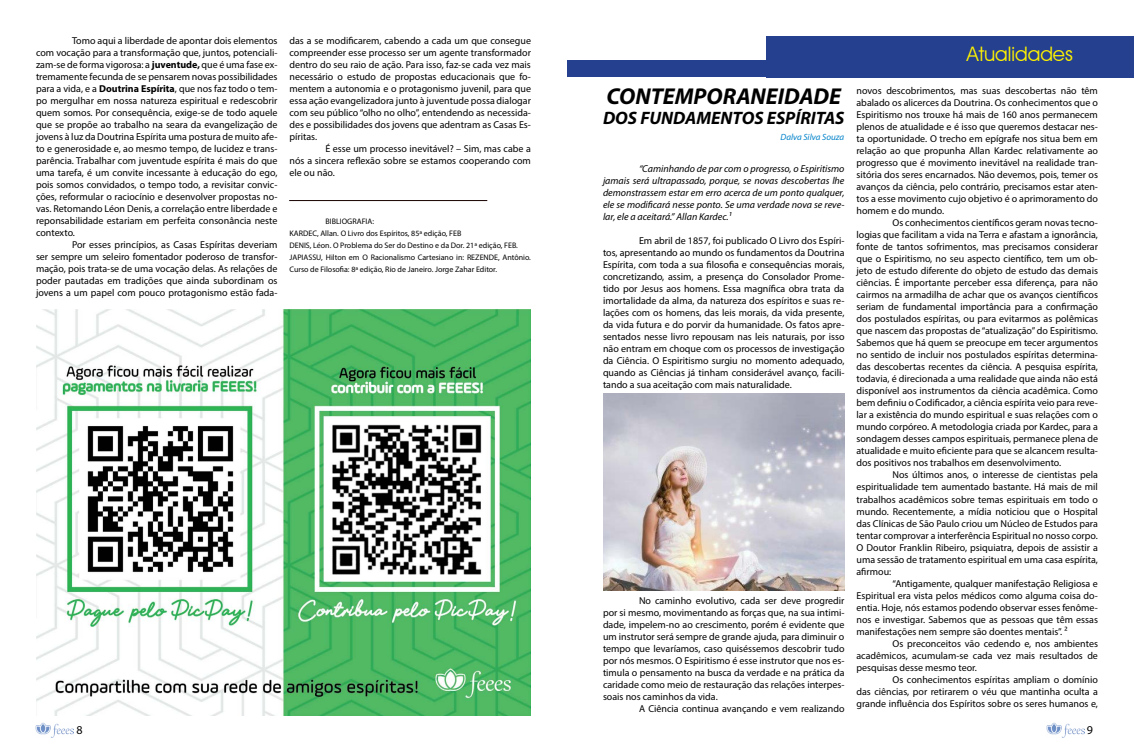
<style>
.page{position:relative;width:1134px;height:752px;background:#fff}
.page>*{position:absolute;margin:0;border:0;box-sizing:border-box;transform-origin:0 0}
.t1{font:italic 700 23px "Myriad Pro";color:#000}
.t2{font:20px "Avant Garde IT Cby BT";color:#fff200}
.t3{font:italic 700 18px "Myriad Pro";color:#000}
.t4{font:12px "Myriad Pro";color:#000}
.t5{font:10px/12px "Myriad Pro";color:#000;text-align:justify}
.t6{font:italic 10px/12px "Myriad Pro";color:#000;text-align:justify}
.t7{font:italic 9px "Myriad Pro";color:#0082c9}
.t8{font:8px/12px "Myriad Pro";color:#000}
.s1{font-weight:700}
</style>
<div class="page">
<img style="left:36px;top:722px;width:38px;height:15px">
<img style="left:1046px;top:722px;width:38px;height:15px">
<div style="left:767px;top:36px;width:367px;height:41px;background:#24408f"></div>
<div style="left:567px;top:61px;width:218px;height:16px;background:#24408f"></div>
<img style="left:36px;top:309px;width:495px;height:406px">
<hr style="left:289px;top:200px;width:198px;height:1px;background:#180000">
<img style="left:603px;top:393px;width:242px;height:197px">
<p class="t5" style="left:36px;top:34px;width:243px;text-indent:36px">Tomo aqui a liberdade de apontar dois elementos com vocação para a transformação que, juntos, potenciali&shy;zam-se de forma vigorosa: a <span class="s1">juventude,</span> que é uma fase ex&shy;tremamente fecunda de se pensarem novas possibilidades para a vida, e a <span class="s1">Doutrina Espírita</span>, que nos faz todo o tem&shy;po mergulhar em nossa natureza espiritual e redescobrir quem somos. Por consequência, exige-se de todo aquele que se propõe ao trabalho na seara da evangelização de jovens à luz da Doutrina Espírita uma postura de muito afe&shy;to e generosidade e, ao mesmo tempo, de lucidez e trans&shy;parência. Trabalhar com juventude espírita é mais do que uma tarefa, é um convite incessante à educação do ego, pois somos convidados, o tempo todo, a revisitar convic&shy;ções, reformular o raciocínio e desenvolver propostas no&shy;vas. Retomando Léon Denis, a correlação entre liberdade e reponsabilidade estariam em perfeita consonância neste contexto.</p>
<p class="t5" style="left:36px;top:238px;width:243px;text-indent:36px">Por esses princípios, as Casas Espíritas deveriam ser sempre um seleiro fomentador poderoso de transfor&shy;mação, pois trata-se de uma vocação delas. As relações de poder pautadas em tradições que ainda subordinam os jovens a um papel com pouco protagonismo estão fada-</p>
<p class="t5" style="left:289px;top:34px;width:243px">das a se modificarem, cabendo a cada um que consegue compreender esse processo ser um agente transformador dentro do seu raio de ação. Para isso, faz-se cada vez mais necessário o estudo de propostas educacionais que fo&shy;mentem a autonomia e o protagonismo juvenil, para que essa ação evangelizadora junto à juventude possa dialogar com seu público “olho no olho”, entendendo as necessida&shy;des e possibilidades dos jovens que adentram as Casas Es&shy;píritas.</p>
<p class="t5" style="left:289px;top:142px;width:243px;text-indent:36px">É esse um processo inevitável? – Sim, mas cabe a nós a sincera reflexão sobre se estamos cooperando com ele ou não.</p>
<p class="t8" style="left:289px;top:215px;width:243px;text-indent:36px">BIBLIOGRAFIA:<br>KARDEC, Allan. O Livro dos Espíritos, 85ª edição, FEB<br>DENIS, Léon. O Problema do Ser do Destino e da Dor. 21ª edição, FEB.<br>JAPIASSU, Hilton em O Racionalismo Cartesiano in: REZENDE, Antônio.<br>Curso de Filosofia: 8ª edição, Rio de Janeiro. Jorge Zahar Editor.</p>
<h1 class="t1" style="left:606px;top:81px;width:236px">CONTEMPORANEIDADE</h1>
<h3 class="t3" style="left:603px;top:106px;width:243px">DOS FUNDAMENTOS ESPÍRITAS</h3>
<p class="t7" style="left:780px;top:131px;width:65px">Dalva Silva Souza</p>
<p class="t6" style="left:603px;top:162px;width:243px;text-indent:36px">“Caminhando de par com o progresso, o Espiritismo jamais será ultrapassado, porque, se novas descobertas lhe demonstrassem estar em erro acerca de um ponto qualquer, ele se modificará nesse ponto. Se uma verdade nova se reve&shy;lar, ele a aceitará.” Allan Kardec.¹</p>
<p class="t5" style="left:603px;top:234px;width:243px;text-indent:36px">Em abril de 1857, foi publicado O Livro dos Espíri&shy;tos, apresentando ao mundo os fundamentos da Doutrina Espírita, com toda a sua filosofia e consequências morais, concretizando, assim, a presença do Consolador Prome&shy;tido por Jesus aos homens. Essa magnífica obra trata da imortalidade da alma, da natureza dos espíritos e suas re&shy;lações com os homens, das leis morais, da vida presente, da vida futura e do porvir da humanidade. Os fatos apre&shy;sentados nesse livro repousam nas leis naturais, por isso não entram em choque com os processos de investigação da Ciência. O Espiritismo surgiu no momento adequado, quando as Ciências já tinham considerável avanço, facili&shy;tando a sua aceitação com mais naturalidade.</p>
<p class="t5" style="left:603px;top:594px;width:243px;text-indent:36px">No caminho evolutivo, cada ser deve progredir por si mesmo, movimentando as forças que, na sua intimi&shy;dade, impelem-no ao crescimento, porém é evidente que um instrutor será sempre de grande ajuda, para diminuir o tempo que levaríamos, caso quiséssemos descobrir tudo por nós mesmos. O Espiritismo é esse instrutor que nos es&shy;timula o pensamento na busca da verdade e na prática da caridade como meio de restauração das relações interpes&shy;soais nos caminhos da vida.</p>
<p class="t5" style="left:639px;top:702px;width:207px">A Ciência continua avançando e vem realizando</p>
<h2 class="t2" style="left:967px;top:42px;width:108px">Atualidades</h2>
<p class="t5" style="left:856px;top:84px;width:243px">novos descobrimentos, mas suas descobertas não têm abalado os alicerces da Doutrina. Os conhecimentos que o Espiritismo nos trouxe há mais de 160 anos permanecem plenos de atualidade e é isso que queremos destacar nes&shy;ta oportunidade. O trecho em epígrafe nos situa bem em relação ao que propunha Allan Kardec relativamente ao progresso que é movimento inevitável na realidade tran&shy;sitória dos seres encarnados. Não devemos, pois, temer os avanços da ciência, pelo contrário, precisamos estar aten&shy;tos a esse movimento cujo objetivo é o aprimoramento do homem e do mundo.</p>
<p class="t5" style="left:856px;top:216px;width:243px;text-indent:36px">Os conhecimentos científicos geram novas tecno&shy;logias que facilitam a vida na Terra e afastam a ignorância, fonte de tantos sofrimentos, mas precisamos considerar que o Espiritismo, no seu aspecto científico, tem um ob&shy;jeto de estudo diferente do objeto de estudo das demais ciências. É importante perceber essa diferença, para não cairmos na armadilha de achar que os avanços científicos seriam de fundamental importância para a confirmação dos postulados espíritas, ou para evitarmos as polêmicas que nascem das propostas de “atualização” do Espiritismo.<br>Sabemos que há quem se preocupe em tecer argumentos no sentido de incluir nos postulados espíritas determina&shy;das descobertas recentes da ciência. A pesquisa espírita, todavia, é direcionada a uma realidade que ainda não está disponível aos instrumentos da ciência acadêmica. Como bem definiu o Codificador, a ciência espírita veio para reve&shy;lar a existência do mundo espiritual e suas relações com o mundo corpóreo. A metodologia criada por Kardec, para a sondagem desses campos espirituais, permanece plena de atualidade e muito eficiente para que se alcancem resulta&shy;dos positivos nos trabalhos em desenvolvimento.</p>
<p class="t5" style="left:856px;top:468px;width:243px;text-indent:36px">Nos últimos anos, o interesse de cientistas pela espiritualidade tem aumentado bastante. Há mais de mil trabalhos acadêmicos sobre temas espirituais em todo o mundo. Recentemente, a mídia noticiou que o Hospital das Clínicas de São Paulo criou um Núcleo de Estudos para tentar comprovar a interferência Espiritual no nosso corpo.<br>O Doutor Franklin Ribeiro, psiquiatra, depois de assistir a uma sessão de tratamento espiritual em uma casa espírita, afirmou:</p>
<p class="t5" style="left:856px;top:576px;width:243px;text-indent:36px">“Antigamente, qualquer manifestação Religiosa e Espiritual era vista pelos médicos como alguma coisa do&shy;entia. Hoje, nós estamos podendo observar esses fenôme&shy;nos e investigar. Sabemos que as pessoas que têm essas manifestações nem sempre são doentes mentais”. ²</p>
<p class="t5" style="left:856px;top:636px;width:243px;text-indent:36px">Os preconceitos vão cedendo e, nos ambientes acadêmicos, acumulam-se cada vez mais resultados de pesquisas desse mesmo teor.</p>
<p class="t5" style="left:856px;top:672px;width:243px;text-indent:36px">Os conhecimentos espíritas ampliam o domínio das ciências, por retirarem o véu que mantinha oculta a grande influência dos Espíritos sobre os seres humanos e,</p>
<p class="t4" style="left:77px;top:722px;width:8px">8</p>
<p class="t4" style="left:1087px;top:722px;width:8px">9</p>
</div>
